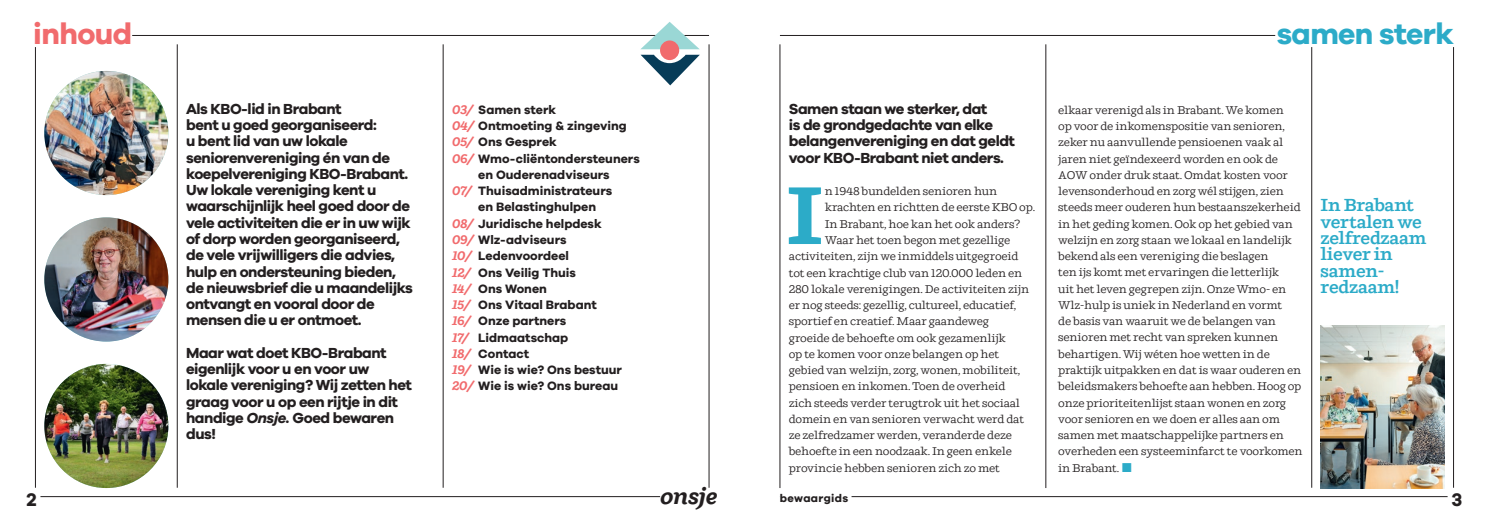
<style>
.page{position:relative;width:1489px;height:525px;background:#fff}
.page>*{position:absolute;margin:0;border:0;box-sizing:border-box;transform-origin:0 0}
.t1{font:700 81.88px "Ulises";color:#2cabc8}
.t2{font:700 30px "Galano Grotesque";letter-spacing:-.02em;color:#2cabc8}
.t3{font:700 30px "Galano Grotesque";letter-spacing:-.02em;color:#f16b6d}
.t4{font:italic 700 22.62px "Ulises";letter-spacing:-.02em;color:#231f20}
.t5{font:700 18.75px "Galano Grotesque";color:#231f20}
.t6{font:600 17.5px/16.2px "Ulises";letter-spacing:-.02em;color:#2cabc8}
.t7{font:700 15px/16.2px "Galano Grotesque";letter-spacing:-.03em;color:#231f20}
.t8{font:700 12.5px "Galano Grotesque";color:#231f20}
.t9{font:11.25px/16.2px "Ulises";letter-spacing:-.02em;color:#231f20}
.t10{font:700 11.25px "Galano Grotesque";letter-spacing:.03em;color:#231f20}
.s1{font-style:italic}
.s2{font-family:"Ulises";font-style:italic;color:#f16b6d}
.s3{font-family:"Circular Std";font-size:12.5px;color:#2cabc8}
</style>
<div class="page">
<hr style="left:1453px;top:44px;width:1px;height:443px;background:#231f20">
<hr style="left:1311px;top:44px;width:1px;height:443px;background:#231f20">
<hr style="left:1045px;top:44px;width:1px;height:444px;background:#231f20">
<hr style="left:779px;top:44px;width:1px;height:444px;background:#231f20">
<hr style="left:780px;top:496px;width:673px;height:1px;background:#231f20">
<hr style="left:780px;top:35px;width:673px;height:1px;background:#231f20">
<div style="left:1447px;top:488px;width:15px;height:11px;background:#fff"></div>
<div style="left:780px;top:491px;width:71px;height:7px;background:#fff"></div>
<hr style="left:35px;top:44px;width:1px;height:443px;background:#231f20">
<hr style="left:177px;top:44px;width:1px;height:443px;background:#231f20">
<hr style="left:443px;top:44px;width:1px;height:443px;background:#231f20">
<hr style="left:708px;top:44px;width:1px;height:443px;background:#231f20">
<hr style="left:35px;top:496px;width:674px;height:1px;background:#231f20">
<hr style="left:35px;top:35px;width:674px;height:1px;background:#231f20">
<div style="left:27px;top:488px;width:13px;height:11px;background:#fff"></div>
<div style="left:660px;top:494px;width:57px;height:6px;background:#fff"></div>
<div style="left:33px;top:28px;width:99px;height:19px;background:#fff"></div>
<img style="left:44px;top:71px;width:124px;height:124px;border-radius:62px">
<div style="left:1275px;top:28px;width:180px;height:19px;background:#fff"></div>
<img style="left:44px;top:217px;width:124px;height:124px;border-radius:62px">
<img style="left:44px;top:363px;width:124px;height:124px;border-radius:62px">
<svg style="left:641px;top:22px;width:58px;height:27px"></svg>
<svg style="left:641px;top:55px;width:58px;height:30px"></svg>
<div style="left:660px;top:40px;width:19px;height:20px;background:#f16b6d;border-radius:50%"></div>
<img style="left:1320px;top:325px;width:124px;height:163px">
<h2 class="t3" style="left:33px;top:15px;width:100px">inhoud</h2>
<h2 class="t2" style="left:1276px;top:15px;width:178px">samen sterk</h2>
<p class="t7" style="left:186px;top:100px;width:228px">Als KBO-lid in Brabant<br>bent u goed georganiseerd:<br>u bent lid van uw lokale seniorenvereniging én van de koepelvereniging KBO-Brabant.<br>Uw lokale vereniging kent u waarschijnlijk heel goed door de vele activiteiten die er in uw wijk of dorp worden georganiseerd, de vele vrijwilligers die advies, hulp en ondersteuning bieden, de nieuwsbrief die u maandelijks ontvangt en vooral door de mensen die u er ontmoet.</p>
<h3 class="t7" style="left:186px;top:344px;width:227px">Maar wat doet KBO-Brabant eigenlijk voor u en voor uw lokale vereniging? Wij zetten het graag voor u op een rijtje in dit handige <span class="s1">Onsje.</span> Goed bewaren dus!</h3>
<p class="t8" style="left:452px;top:102px;width:106px"><span class="s2">03/</span> Samen sterk</p>
<p class="t8" style="left:452px;top:118px;width:176px"><span class="s2">04/</span> Ontmoeting &amp; zingeving</p>
<p class="t8" style="left:452px;top:134px;width:106px"><span class="s2">05/</span> Ons Gesprek</p>
<p class="t8" style="left:452px;top:151px;width:189px"><span class="s2">06/</span> Wmo-cliëntondersteuners</p>
<p class="t8" style="left:478px;top:167px;width:133px">en Ouderenadviseurs</p>
<p class="t8" style="left:452px;top:183px;width:162px"><span class="s2">07/</span> Thuisadministrateurs</p>
<p class="t8" style="left:478px;top:199px;width:119px">en Belastinghulpen</p>
<p class="t8" style="left:452px;top:216px;width:151px"><span class="s2">08/</span> Juridische helpdesk</p>
<p class="t8" style="left:452px;top:232px;width:116px"><span class="s2">09/</span> Wlz-adviseurs</p>
<p class="t8" style="left:452px;top:248px;width:118px"><span class="s2">10/</span> Ledenvoordeel</p>
<p class="t8" style="left:452px;top:264px;width:125px"><span class="s2">12/</span> Ons Veilig Thuis</p>
<p class="t8" style="left:452px;top:281px;width:96px"><span class="s2">14/</span> Ons Wonen</p>
<p class="t8" style="left:452px;top:297px;width:146px"><span class="s2">15/</span> Ons Vitaal Brabant</p>
<p class="t8" style="left:452px;top:313px;width:116px"><span class="s2">16/</span> Onze partners</p>
<p class="t8" style="left:452px;top:329px;width:118px"><span class="s2">17/</span> Lidmaatschap</p>
<p class="t8" style="left:452px;top:346px;width:79px"><span class="s2">18/</span> Contact</p>
<p class="t8" style="left:452px;top:362px;width:171px"><span class="s2">19/</span> Wie is wie? Ons bestuur</p>
<p class="t8" style="left:452px;top:378px;width:168px"><span class="s2">20/</span> Wie is wie? Ons bureau</p>
<h3 class="t7" style="left:788px;top:100px;width:228px">Samen staan we sterker, dat<br>is de grondgedachte van elke belangenvereniging en dat geldt voor KBO-Brabant niet anders.</h3>
<h1 class="t1" style="left:786px;top:166px;width:38px">I</h1>
<p class="t9" style="left:824px;top:183px;width:174px">n 1948 bundelden senioren hun</p>
<p class="t9" style="left:824px;top:199px;width:212px">krachten en richtten de eerste KBO op.</p>
<p class="t9" style="left:824px;top:216px;width:196px">In Brabant, hoe kan het ook anders?</p>
<p class="t9" style="left:824px;top:232px;width:187px">Waar het toen begon met gezellige</p>
<p class="t9" style="left:788px;top:248px;width:231px">activiteiten, zijn we inmiddels uitgegroeid</p>
<p class="t9" style="left:788px;top:264px;width:235px">tot een krachtige club van 120.000 leden en</p>
<p class="t9" style="left:788px;top:281px;width:242px">280 lokale verenigingen. De activiteiten zijn</p>
<p class="t9" style="left:788px;top:297px;width:229px">er nog steeds: gezellig, cultureel, educatief,</p>
<p class="t9" style="left:788px;top:313px;width:202px">sportief en creatief. Maar gaandeweg</p>
<p class="t9" style="left:788px;top:329px;width:219px">groeide de behoefte om ook gezamenlijk</p>
<p class="t9" style="left:788px;top:346px;width:212px">op te komen voor onze belangen op het</p>
<p class="t9" style="left:788px;top:362px;width:233px">gebied van welzijn, zorg, wonen, mobiliteit,</p>
<p class="t9" style="left:788px;top:378px;width:218px">pensioen en inkomen. Toen de overheid</p>
<p class="t9" style="left:788px;top:394px;width:233px">zich steeds verder terugtrok uit het sociaal</p>
<p class="t9" style="left:788px;top:411px;width:237px">domein en van senioren verwacht werd dat</p>
<p class="t9" style="left:788px;top:427px;width:225px">ze zelfredzamer werden, veranderde deze</p>
<p class="t9" style="left:788px;top:443px;width:225px">behoefte in een noodzaak. In geen enkele</p>
<p class="t9" style="left:788px;top:459px;width:213px">provincie hebben senioren zich zo met</p>
<h3 class="t5" style="left:27px;top:487px;width:12px">2</h3>
<h3 class="t4" style="left:660px;top:482px;width:59px">onsje</h3>
<p class="t10" style="left:780px;top:490px;width:70px">bewaargids</p>
<p class="t9" style="left:1058px;top:102px;width:246px">elkaar verenigd als in Brabant. We komen<br>op voor de inkomenspositie van senioren, zeker nu aanvullende pensioenen vaak al jaren niet geïndexeerd worden en ook de AOW onder druk staat. Omdat kosten voor levensonderhoud en zorg wél stijgen, zien steeds meer ouderen hun bestaanszekerheid in het geding komen. Ook op het gebied van welzijn en zorg staan we lokaal en landelijk bekend als een vereniging die beslagen<br>ten ijs komt met ervaringen die letterlijk<br>uit het leven gegrepen zijn. Onze Wmo- en Wlz-hulp is uniek in Nederland en vormt<br>de basis van waaruit we de belangen van senioren met recht van spreken kunnen behartigen. Wij wéten hoe wetten in de praktijk uitpakken en dat is waar ouderen en beleidsmakers behoefte aan hebben. Hoog op onze prioriteitenlijst staan wonen en zorg voor senioren en we doen er alles aan om samen met maatschappelijke partners en overheden een systeeminfarct te voorkomen in Brabant. <span class="s3">■</span></p>
<h3 class="t6" style="left:1320px;top:198px;width:108px">In Brabant vertalen we zelfredzaam liever in samen&shy;redzaam!</h3>
<h3 class="t5" style="left:1451px;top:487px;width:12px">3</h3>
</div>
